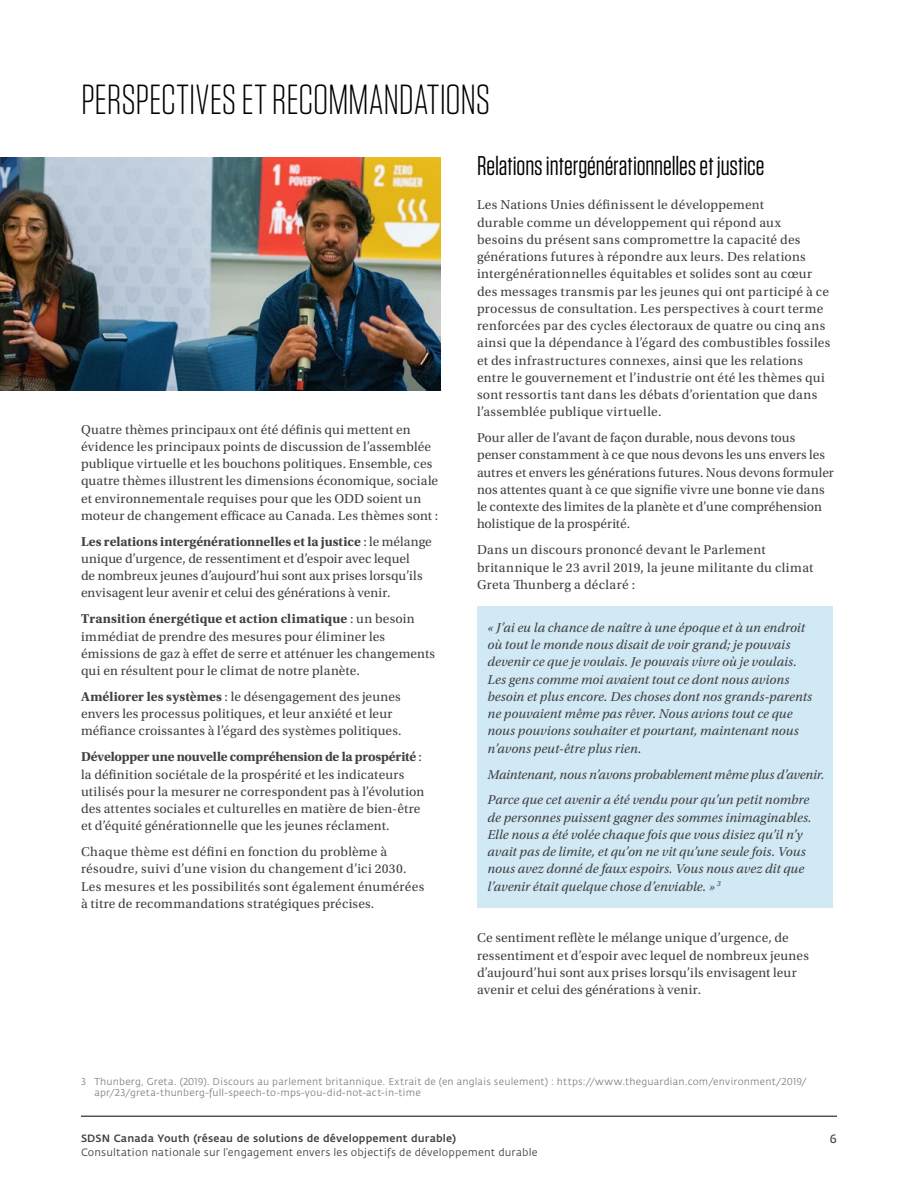
<style>
.page{position:relative;width:918px;height:1188px;background:#fff}
.page>*{position:absolute;margin:0;border:0;box-sizing:border-box;transform-origin:0 0}
.t1{font:300 42px "Tungsten";letter-spacing:-.005em;color:#000}
.t2{font:27px "Tungsten";letter-spacing:-.005em;color:#000}
.B1{font:13.5px/17.2px "Utopia Std";letter-spacing:.01em;color:#414042}
.B1_-_Box{font:italic 13.5px/17.2px "Utopia Std";color:#414042}
.t3{font:12px "Fedra Sans";color:#414042}
.t4{font:10.5px "Fedra Sans";letter-spacing:.015em;color:#414042}
.t5{font:500 10.5px "Fedra Sans";letter-spacing:.02em;color:#414042}
.Footnotes{font:9.75px/11.2px "Fedra Sans";letter-spacing:.02em;color:#808285}
.s1{font-weight:700}
</style>
<div class="page">
<div style="left:477px;top:606px;width:355px;height:302px;background:#d1e9f4"></div>
<hr style="left:81px;top:1116px;width:756px;height:1px;background:#000">
<img style="left:0;top:158px;width:441px;height:232px">
<h1 class="t1" style="left:81px;top:78px;width:411px">PERSPECTIVES ET RECOMMANDATIONS</h1>
<p class="B1" style="left:81px;top:421px;width:359px">Quatre thèmes principaux ont été définis qui mettent en évidence les principaux points de discussion de l’assemblée publique virtuelle et les bouchons politiques. Ensemble, ces quatre thèmes illustrent les dimensions économique, sociale et environnementale requises pour que les ODD soient un moteur de changement efficace au Canada. Les thèmes sont :</p>
<p class="B1" style="left:81px;top:533px;width:352px"><span class="s1">Les relations intergénérationnelles et la justice</span> : le mélange unique d’urgence, de ressentiment et d’espoir avec lequel<br>de nombreux jeunes d’aujourd’hui sont aux prises lorsqu’ils envisagent leur avenir et celui des générations à venir.</p>
<p class="B1" style="left:81px;top:610px;width:356px"><span class="s1">Transition énergétique et action climatique</span> : un besoin immédiat de prendre des mesures pour éliminer les émissions de gaz à effet de serre et atténuer les changements qui en résultent pour le climat de notre planète.</p>
<p class="B1" style="left:81px;top:688px;width:322px"><span class="s1">Améliorer les systèmes</span> : le désengagement des jeunes envers les processus politiques, et leur anxiété et leur méfiance croissantes à l’égard des systèmes politiques.</p>
<p class="B1" style="left:81px;top:748px;width:345px"><span class="s1">Développer une nouvelle compréhension de la prospérité</span> : la définition sociétale de la prospérité et les indicateurs utilisés pour la mesurer ne correspondent pas à l’évolution des attentes sociales et culturelles en matière de bien-être et d’équité générationnelle que les jeunes réclament.</p>
<p class="B1" style="left:81px;top:843px;width:345px">Chaque thème est défini en fonction du problème à résoudre, suivi d’une vision du changement d’ici 2030.<br>Les mesures et les possibilités sont également énumérées à titre de recommandations stratégiques précises.</p>
<h2 class="t2" style="left:477px;top:151px;width:289px">Relations intergénérationnelles et justice</h2>
<p class="B1" style="left:477px;top:196px;width:355px">Les Nations Unies définissent le développement<br>durable comme un développement qui répond aux besoins du présent sans compromettre la capacité des générations futures à répondre aux leurs. Des relations intergénérationnelles équitables et solides sont au cœur des messages transmis par les jeunes qui ont participé à ce processus de consultation. Les perspectives à court terme renforcées par des cycles électoraux de quatre ou cinq ans ainsi que la dépendance à l’égard des combustibles fossiles et des infrastructures connexes, ainsi que les relations entre le gouvernement et l’industrie ont été les thèmes qui sont ressortis tant dans les débats d’orientation que dans l’assemblée publique virtuelle.</p>
<p class="B1" style="left:477px;top:429px;width:358px">Pour aller de l’avant de façon durable, nous devons tous penser constamment à ce que nous devons les uns envers les autres et envers les générations futures. Nous devons formuler nos attentes quant à ce que signifie vivre une bonne vie dans le contexte des limites de la planète et d’une compréhension holistique de la prospérité.</p>
<p class="B1" style="left:477px;top:541px;width:338px">Dans un discours prononcé devant le Parlement britannique le 23 avril 2019, la jeune militante du climat<br>Greta Thunberg a déclaré :</p>
<p class="B1_-_Box" style="left:488px;top:619px;width:326px">« J’ai eu la chance de naître à une époque et à un endroit où tout le monde nous disait de voir grand; je pouvais devenir ce que je voulais. Je pouvais vivre où je voulais.<br>Les gens comme moi avaient tout ce dont nous avions besoin et plus encore. Des choses dont nos grands-parents ne pouvaient même pas rêver. Nous avions tout ce que nous pouvions souhaiter et pourtant, maintenant nous n’avons peut-être plus rien.</p>
<p class="B1_-_Box" style="left:488px;top:766px;width:338px">Maintenant, nous n’avons probablement même plus d’avenir.</p>
<p class="B1_-_Box" style="left:488px;top:792px;width:326px">Parce que cet avenir a été vendu pour qu’un petit nombre de personnes puissent gagner des sommes inimaginables.<br>Elle nous a été volée chaque fois que vous disiez qu’il n’y avait pas de limite, et qu’on ne vit qu’une seule fois. Vous nous avez donné de faux espoirs. Vous nous avez dit que l’avenir était quelque chose d’enviable. » <sup>3</sup></p>
<p class="B1" style="left:477px;top:930px;width:333px">Ce sentiment reflète le mélange unique d’urgence, de ressentiment et d’espoir avec lequel de nombreux jeunes d’aujourd’hui sont aux prises lorsqu’ils envisagent leur avenir et celui des générations à venir.</p>
<p class="Footnotes" style="left:94px;top:1076px;width:714px;text-indent:-14px">3 Thunberg, Greta. (2019). Discours au parlement britannique. Extrait de (en anglais seulement) : https://www.theguardian.com/environment/2019/ apr/23/greta-thunberg-full-speech-to-mps-you-did-not-act-in-time</p>
<p class="t5" style="left:81px;top:1132px;width:377px">SDSN Canada Youth (réseau de solutions de développement durable)</p>
<p class="t3" style="left:830px;top:1133px;width:9px">6</p>
<p class="t4" style="left:81px;top:1146px;width:458px">Consultation nationale sur l’engagement envers les objectifs de développement durable</p>
</div>
